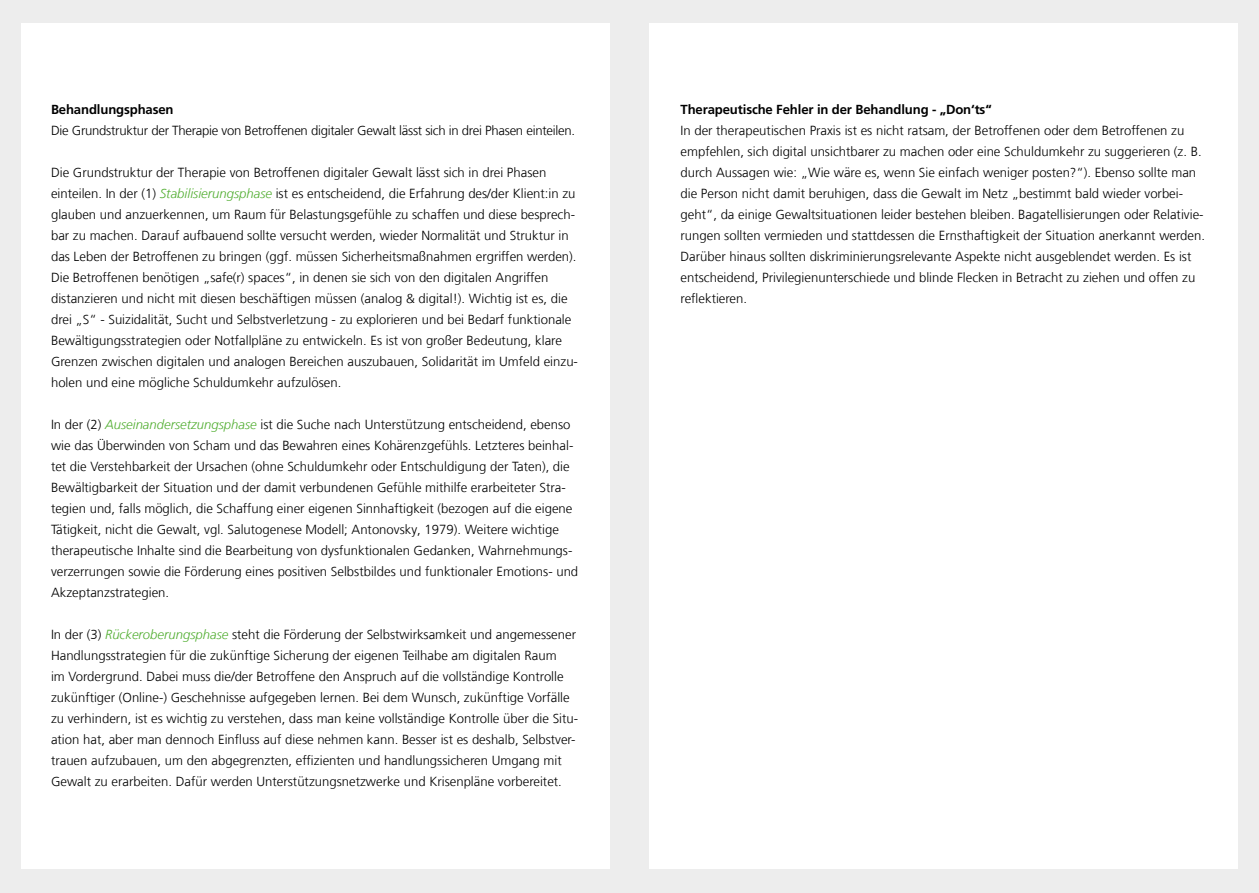
<style>
.page{position:relative;width:1259px;height:893px;background:#ededed}
.page>*{position:absolute;margin:0;border:0;box-sizing:border-box;transform-origin:0 0}
.t1{font:300 13.2px/21px "Frutiger LT Com";color:#000}
.t2{font:300 13.2px "Frutiger LT Com";letter-spacing:-.02em;color:#000}
.t3{font:700 13.2px "Frutiger LT Com";letter-spacing:-.01em;color:#000}
.s1{font-style:italic;color:#52ae32}
</style>
<div class="page">
<div style="left:21px;top:23px;width:588px;height:845px;background:#fff"></div>
<div style="left:649px;top:23px;width:588px;height:845px;background:#fff"></div>
<p class="t3" style="left:51px;top:102px;width:124px">Behandlungsphasen</p>
<p class="t2" style="left:51px;top:123px;width:525px">Die Grundstruktur der Therapie von Betroffenen digitaler Gewalt lässt sich in drei Phasen einteilen.</p>
<p class="t1" style="left:51px;top:162px;width:528px">Die Grundstruktur der Therapie von Betroffenen digitaler Gewalt lässt sich in drei Phasen einteilen. In der (1) <span class="s1">Stabilisierungsphase</span> ist es entscheidend, die Erfahrung des/der Klient:in zu glauben und anzuerkennen, um Raum für Belastungsgefühle zu schaffen und diese besprech&shy;bar zu machen. Darauf aufbauend sollte versucht werden, wieder Normalität und Struktur in das Leben der Betroffenen zu bringen (ggf. müssen Sicherheitsmaßnahmen ergriffen werden).<br>Die Betroffenen benötigen „safe(r) spaces“, in denen sie sich von den digitalen Angriffen distanzieren und nicht mit diesen beschäftigen müssen (analog &amp; digital!). Wichtig ist es, die drei „S“ - Suizidalität, Sucht und Selbstverletzung - zu explorieren und bei Bedarf funktionale Bewältigungsstrategien oder Notfallpläne zu entwickeln. Es ist von großer Bedeutung, klare Grenzen zwischen digitalen und analogen Bereichen auszubauen, Solidarität im Umfeld einzu&shy;holen und eine mögliche Schuldumkehr aufzulösen.</p>
<p class="t1" style="left:51px;top:414px;width:529px">In der (2) <span class="s1">Auseinandersetzungsphase</span> ist die Suche nach Unterstützung entscheidend, ebenso wie das Überwinden von Scham und das Bewahren eines Kohärenzgefühls. Letzteres beinhal&shy;tet die Verstehbarkeit der Ursachen (ohne Schuldumkehr oder Entschuldigung der Taten), die Bewältigbarkeit der Situation und der damit verbundenen Gefühle mithilfe erarbeiteter Stra&shy;tegien und, falls möglich, die Schaffung einer eigenen Sinnhaftigkeit (bezogen auf die eigene Tätigkeit, nicht die Gewalt, vgl. Salutogenese Modell; Antonovsky, 1979). Weitere wichtige therapeutische Inhalte sind die Bearbeitung von dysfunktionalen Gedanken, Wahrnehmungs&shy;verzerrungen sowie die Förderung eines positiven Selbstbildes und funktionaler Emotions- und Akzeptanzstrategien.</p>
<p class="t1" style="left:51px;top:624px;width:529px">In der (3) <span class="s1">Rückeroberungsphase</span> steht die Förderung der Selbstwirksamkeit und angemessener Handlungsstrategien für die zukünftige Sicherung der eigenen Teilhabe am digitalen Raum<br>im Vordergrund. Dabei muss die/der Betroffene den Anspruch auf die vollständige Kontrolle zukünftiger (Online-) Geschehnisse aufgegeben lernen. Bei dem Wunsch, zukünftige Vorfälle zu verhindern, ist es wichtig zu verstehen, dass man keine vollständige Kontrolle über die Situ&shy;ation hat, aber man dennoch Einfluss auf diese nehmen kann. Besser ist es deshalb, Selbstver&shy;trauen aufzubauen, um den abgegrenzten, effizienten und handlungssicheren Umgang mit Gewalt zu erarbeiten. Dafür werden Unterstützungsnetzwerke und Krisenpläne vorbereitet.</p>
<p class="t3" style="left:680px;top:102px;width:313px">Therapeutische Fehler in der Behandlung - „Don‘ts“</p>
<p class="t1" style="left:680px;top:120px;width:526px">In der therapeutischen Praxis ist es nicht ratsam, der Betroffenen oder dem Betroffenen zu empfehlen, sich digital unsichtbarer zu machen oder eine Schuldumkehr zu suggerieren (z. B. durch Aussagen wie: „Wie wäre es, wenn Sie einfach weniger posten?“). Ebenso sollte man die Person nicht damit beruhigen, dass die Gewalt im Netz „bestimmt bald wieder vorbei&shy;geht“, da einige Gewaltsituationen leider bestehen bleiben. Bagatellisierungen oder Relativie&shy;rungen sollten vermieden und stattdessen die Ernsthaftigkeit der Situation anerkannt werden.<br>Darüber hinaus sollten diskriminierungsrelevante Aspekte nicht ausgeblendet werden. Es ist entscheidend, Privilegienunterschiede und blinde Flecken in Betracht zu ziehen und offen zu reflektieren.</p>
</div>
